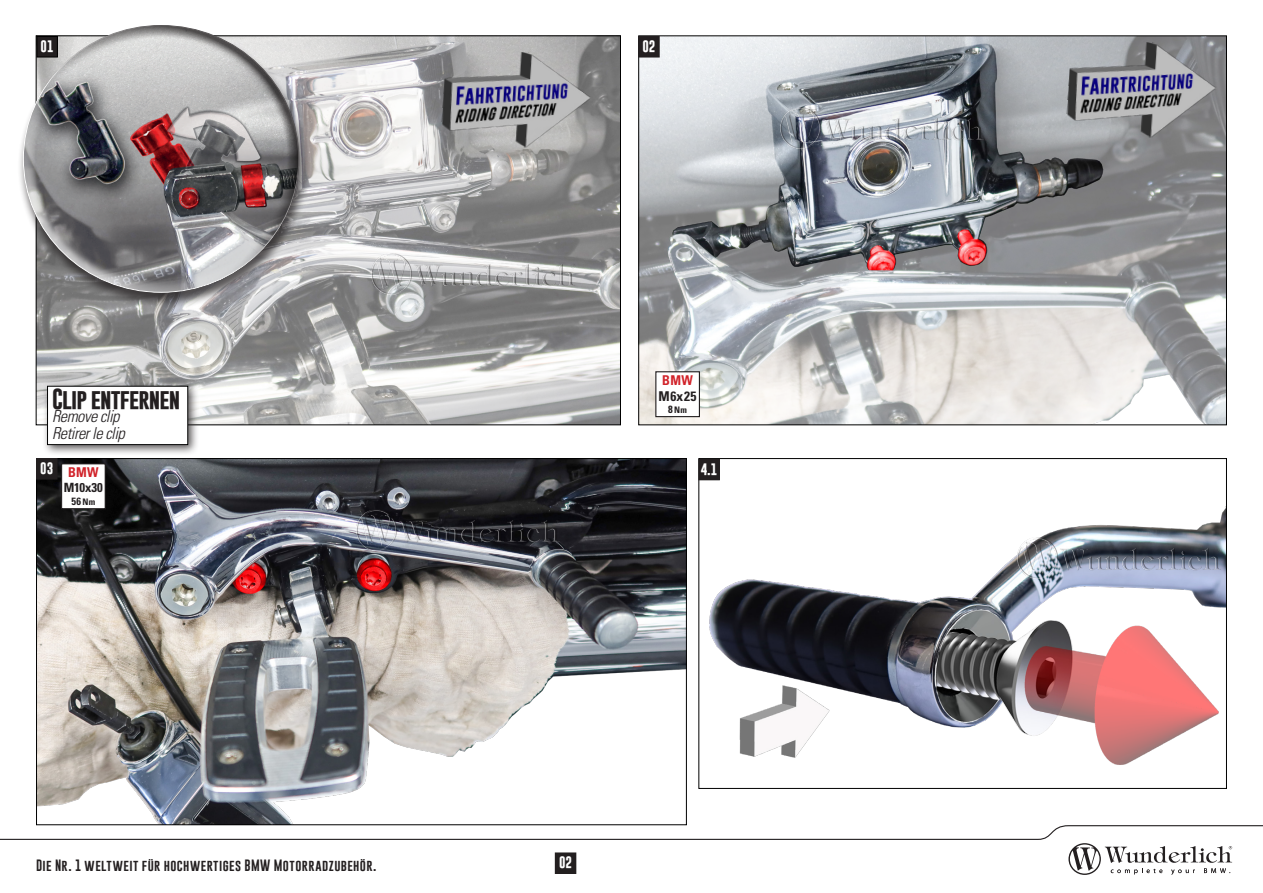
<style>
.page{position:relative;width:1263px;height:893px;background:#fff}
.page>*{position:absolute;margin:0;border:0;box-sizing:border-box;transform-origin:0 0}
.t1{font:700 21px "Gobold";letter-spacing:-.04em;color:#231f20}
.t2{font:italic 300 condensed 16.5px "Univers LT Std";letter-spacing:-.03em;color:#231f20}
.t3{font:700 condensed 13.5px "Univers LT Std";letter-spacing:.03em;color:#d1232a;scale:.95 1}
.t4{font:700 condensed 13.5px "Univers LT Std";letter-spacing:.04em;color:#231f20}
.t5{font:700 condensed 12.75px "Univers LT Std";letter-spacing:-.005em;color:#231f20}
.t6{font:12px "Gobold";letter-spacing:.035em;color:#231f20}
.t7{font:700 12px "Gobold";color:#fff}
.t8{font:700 condensed 10.5px "Univers LT Std";color:#231f20}
.t9{font:700 condensed 9px "Univers LT Std";color:#231f20}
.s1{font-size:10.5px}
.s2{font-size:9px}
</style>
<div class="page">
<svg style="left:0;top:825px;width:1263px;height:50px"></svg>
<img style="left:38px;top:37px;width:581px;height:386px">
<img style="left:640px;top:37px;width:585px;height:386px">
<img style="left:38px;top:460px;width:647px;height:363px">
<img style="left:700px;top:480px;width:525px;height:285px">
<div style="left:555px;top:853px;width:21px;height:20px;background:#231f20"></div>
<div style="left:555px;top:853px;width:21px;height:21px;border:1px solid #231f20"></div>
<div style="left:42px;top:381px;width:157px;height:75px;background:#231f20;opacity:.75"></div>
<div style="left:48px;top:386px;width:140px;height:59px;background:#fff"></div>
<div style="left:47px;top:386px;width:141px;height:59px;border:1px solid #000"></div>
<div style="left:37px;top:459px;width:20px;height:20px;background:#231f20"></div>
<div style="left:36px;top:458px;width:21px;height:21px;border:1px solid #231f20"></div>
<div style="left:639px;top:37px;width:20px;height:20px;background:#231f20"></div>
<div style="left:638px;top:36px;width:22px;height:21px;border:1px solid #231f20"></div>
<img style="left:372px;top:254px;width:206px;height:41px">
<img style="left:780px;top:108px;width:206px;height:40px">
<div style="left:699px;top:459px;width:20px;height:21px;background:#231f20"></div>
<div style="left:698px;top:459px;width:22px;height:21px;border:1px solid #231f20"></div>
<img style="left:1017px;top:537px;width:206px;height:41px">
<img style="left:356px;top:509px;width:206px;height:41px">
<div style="left:62px;top:464px;width:43px;height:45px;background:#fff"></div>
<div style="left:61px;top:463px;width:45px;height:46px;border:1px solid #231f20"></div>
<div style="left:656px;top:372px;width:43px;height:45px;background:#fff"></div>
<div style="left:655px;top:371px;width:45px;height:46px;border:1px solid #231f20"></div>
<div style="left:17px;top:25px;width:293px;height:284px;background:#231f20;opacity:.75"></div>
<div style="left:22px;top:60px;width:244px;height:234px;background:#fff;opacity:.75"></div>
<div style="left:40px;top:23px;width:261px;height:252px;background:#231f20;opacity:.75"></div>
<img style="left:1065px;top:37px;width:154px;height:105px">
<img style="left:440px;top:47px;width:154px;height:105px">
<p class="t7" style="left:41px;top:38px;width:15px">01</p>
<p class="t1" style="left:52px;top:385px;width:130px">CLIP ENTFERNEN</p>
<p class="t2" style="left:52px;top:407px;width:69px">Remove clip</p>
<p class="t2" style="left:52px;top:423px;width:74px">Retirer le clip</p>
<p class="t7" style="left:642px;top:38px;width:15px">02</p>
<p class="t3" style="left:662px;top:372px;width:34px">BMW</p>
<p class="t4" style="left:659px;top:388px;width:39px">M6x25</p>
<p class="t9" style="left:668px;top:405px;width:20px"><span class="s1">8</span>Nm</p>
<p class="t7" style="left:40px;top:460px;width:15px">03</p>
<p class="t3" style="left:68px;top:464px;width:34px">BMW</p>
<p class="t7" style="left:701px;top:461px;width:18px">4.1</p>
<p class="t5" style="left:64px;top:480px;width:41px">M10x30</p>
<p class="t8" style="left:71px;top:495px;width:26px">56<span class="s2">Nm</span></p>
<p class="t6" style="left:36px;top:858px;width:342px">Die Nr. 1 weltweit für hochwertiges BMW Motorradzubehör.</p>
<p class="t7" style="left:559px;top:855px;width:15px">02</p>
</div>
